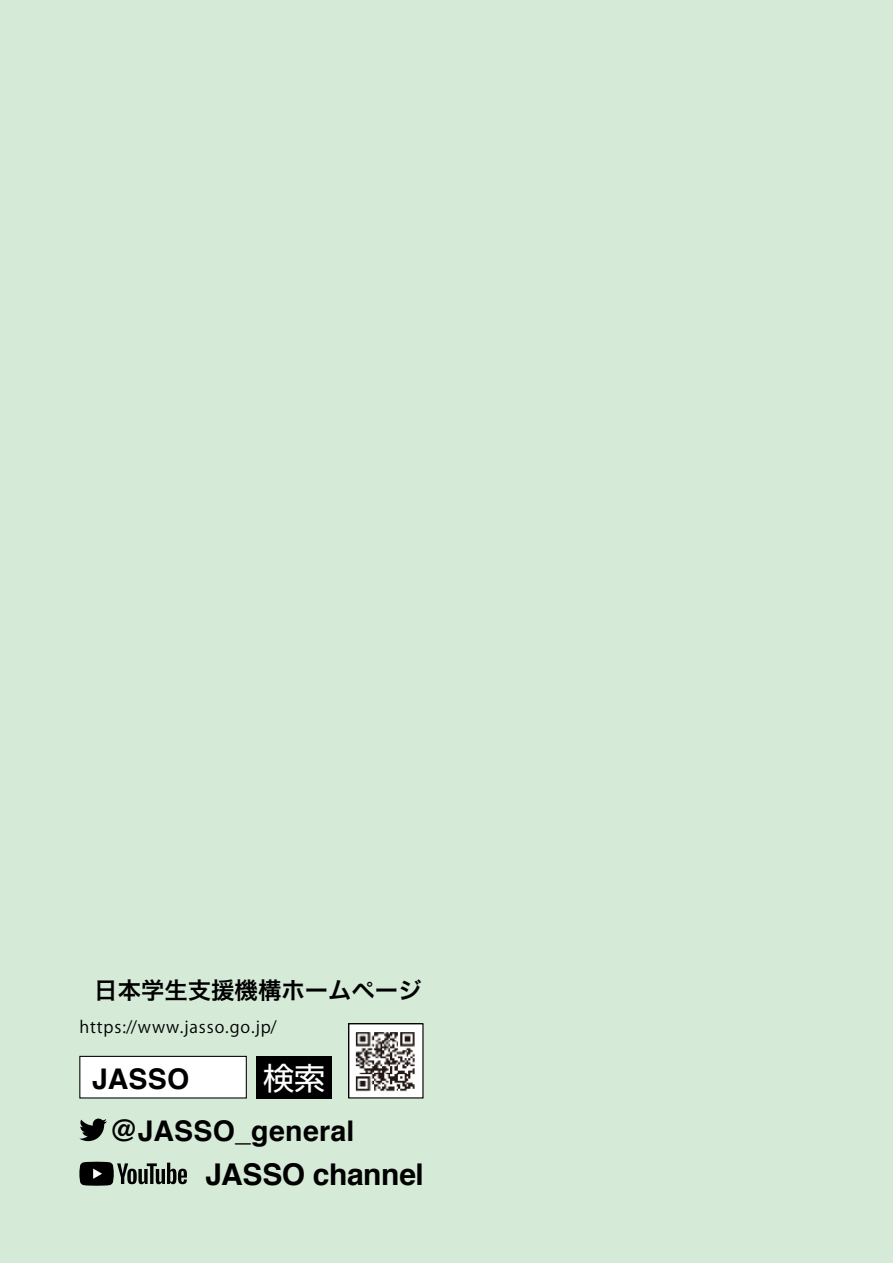
<style>
.page{position:relative;width:893px;height:1263px;background:#d5ead7}
.page>*{position:absolute;margin:0;border:0;box-sizing:border-box;transform-origin:0 0}
.t1{font:31.05px "Shin Go Pro";color:#fff}
.t2{font:700 30px "Helvetica";letter-spacing:-.01em;color:#000}
.t3{font:700 28.5px "Helvetica";letter-spacing:.01em;color:#000}
.t4{font:23.4px "Hira Kaku Pro N W6";color:#000}
.t5{font:16.5px "Koz Go Pr 6 N";letter-spacing:.055em;color:#000}
</style>
<div class="page">
<div style="left:256px;top:1056px;width:75px;height:42px;background:#000"></div>
<img style="left:350px;top:1025px;width:72px;height:71px">
<div style="left:348px;top:1023px;width:76px;height:75px;border:1px solid #000"></div>
<div style="left:80px;top:1056px;width:166px;height:42px;background:#fff"></div>
<div style="left:79px;top:1056px;width:168px;height:42px;border:1px solid #000"></div>
<svg style="left:79px;top:1162px;width:108px;height:24px"></svg>
<svg style="left:79px;top:1118px;width:28px;height:23px"></svg>
<h3 class="t4" style="left:94px;top:968px;width:329px">日本学生支援機構ホームページ</h3>
<p class="t5" style="left:79px;top:1018px;width:199px">https://www.jasso.go j p. /</p>
<h3 class="t3" style="left:92px;top:1056px;width:99px">JASSO</h3>
<h1 class="t1" style="left:263px;top:1053px;width:64px">検索</h1>
<h3 class="t3" style="left:110px;top:1108px;width:246px">@JASSO_general</h3>
<h2 class="t2" style="left:206px;top:1150px;width:220px">JASSO channel</h2>
</div>
